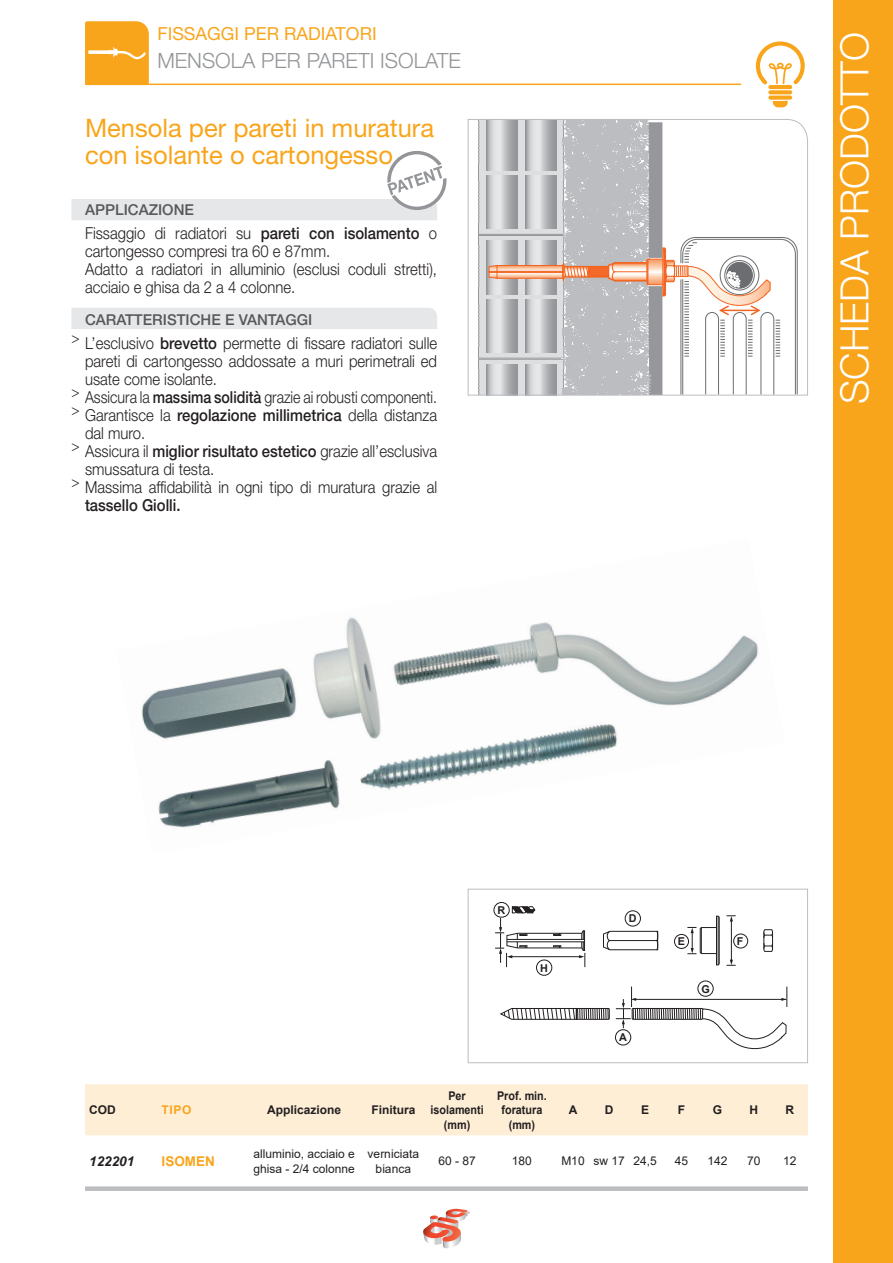
<style>
.page{position:relative;width:893px;height:1263px;background:#fff}
.page>*{position:absolute;margin:0;border:0;box-sizing:border-box;transform-origin:0 0}
.t1{font:300 39px "Helvetica Neue LT Std";color:#fff}
.t2{font:25.5px/27px "Helvetica Neue LT Std";color:#f9a51b}
.t3{font:300 21px "Helvetica Neue LT Std";color:#939598}
.t4{font:18px "Helvetica Neue LT Std";color:#f9a51b}
.Stile_di_paragrafo_1{font:300 16.5px/18px "Helvetica Neue LT Std";color:#231f20;scale:.9 1}
.Stile_di_paragrafo_1-2{font:300 16.5px "Helvetica Neue LT Std";color:#231f20;scale:.86 1}
.t5{font:500 15px "Helvetica Neue LT Std";color:#57585a}
.t6{font:300 15px "Helvetica Neue LT Std";color:#231f20;scale:.9 1}
.t7{font:italic 700 13.5px "Arial";color:#231f20}
.t8{font:700 13.5px "Arial";color:#f9a51b}
.t9{font:12px "Arial";color:#231f20}
.t10{font:700 12px/14.4px "Arial";color:#231f20;text-align:center;scale:.9 1}
.t11{font:700 12px "Arial";color:#231f20}
.t12{font:700 12px "Arial";color:#f9a51b}
.t13{font:700 10.8px "Arial";color:#231f20}
.s1{font-weight:500}
</style>
<div class="page">
<hr style="left:85px;top:84px;width:723px;height:1px;background:#f9a51b">
<svg style="left:85px;top:21px;width:64px;height:63px;background:#f9aa29"></svg>
<div style="left:833px;top:0;width:60px;height:1263px;background:#f9a51b"></div>
<svg style="left:423px;top:1209px;width:47px;height:39px"></svg>
<div style="left:71px;top:308px;width:366px;height:21px;background:#e6e7e9"></div>
<svg style="left:467px;top:119px;width:341px;height:277px"></svg>
<div style="left:698px;top:981px;width:15px;height:15px;border:1px solid #231f20;border-radius:50%"></div>
<div style="left:536px;top:960px;width:16px;height:15px;border:1px solid #231f20;border-radius:50%"></div>
<div style="left:494px;top:902px;width:15px;height:15px;border:1px solid #231f20;border-radius:50%"></div>
<svg style="left:495px;top:906px;width:91px;height:61px"></svg>
<svg style="left:500px;top:986px;width:288px;height:63px"></svg>
<svg style="left:603px;top:930px;width:56px;height:21px"></svg>
<div style="left:625px;top:910px;width:16px;height:16px;border:1px solid #231f20;border-radius:50%"></div>
<svg style="left:763px;top:929px;width:10px;height:23px"></svg>
<div style="left:733px;top:934px;width:15px;height:14px;border:1px solid #231f20;border-radius:50%"></div>
<hr style="left:731px;top:920px;width:1px;height:40px;background:#231f20">
<svg style="left:727px;top:915px;width:9px;height:6px"></svg>
<svg style="left:727px;top:960px;width:9px;height:6px"></svg>
<div style="left:674px;top:934px;width:15px;height:15px;border:1px solid #231f20;border-radius:50%"></div>
<svg style="left:687px;top:915px;width:33px;height:51px"></svg>
<div style="left:468px;top:889px;width:340px;height:174px;border:1px solid #bcbdc0"></div>
<img style="left:141px;top:617px;width:617px;height:211px">
<div style="left:85px;top:1084px;width:723px;height:51px;background:#feeed6"></div>
<svg style="left:85px;top:1186px;width:723px;height:5px;background:#c2c3c6"></svg>
<div style="left:740px;top:34px;width:81px;height:81px;background:#fff;border-radius:50%"></div>
<svg style="left:756px;top:41px;width:49px;height:43px"></svg>
<hr style="left:768px;top:85px;width:24px;height:4px;background:#f9a51b;border-radius:2px">
<svg style="left:768px;top:90px;width:24px;height:4px"></svg>
<svg style="left:768px;top:96px;width:24px;height:4px"></svg>
<svg style="left:773px;top:101px;width:15px;height:6px"></svg>
<svg style="left:71px;top:151px;width:375px;height:69px"></svg>
<p class="t4" style="left:157px;top:23px;width:221px">FISSAGGI PER RADIATORI</p>
<p class="t3" style="left:157px;top:48px;width:305px">MENSOLA PER PARETI ISOLATE</p>
<p class="t2" style="left:85px;top:114px;width:351px">Mensola per pareti in muratura con isolante o cartongesso</p>
<p class="t5" style="left:85px;top:201px;width:110px">APPLICAZIONE</p>
<p class="Stile_di_paragrafo_1" style="left:85px;top:224px;width:393px">Fissaggio di radiatori su <span class="s1">pareti con isolamento</span> o cartongesso compresi tra 60 e 87mm.</p>
<p class="Stile_di_paragrafo_1" style="left:85px;top:260px;width:393px">Adatto a radiatori in alluminio (esclusi coduli stretti), acciaio e ghisa da 2 a 4 colonne.</p>
<p class="t5" style="left:85px;top:310px;width:229px">CARATTERISTICHE E VANTAGGI</p>
<p class="Stile_di_paragrafo_1" style="left:85px;top:333px;width:393px;text-align:justify">L’esclusivo <span class="s1">brevetto</span> permette di fissare radiatori sulle pareti di cartongesso addossate a muri perimetrali ed usate come isolante.</p>
<p class="Stile_di_paragrafo_1-2" style="left:85px;top:387px;width:411px">Assicura la <span class="s1">massima solidità</span> grazie ai robusti componenti.</p>
<p class="Stile_di_paragrafo_1" style="left:85px;top:405px;width:393px">Garantisce la <span class="s1">regolazione millimetrica</span> della distanza dal muro.</p>
<p class="Stile_di_paragrafo_1" style="left:85px;top:441px;width:393px">Assicura il <span class="s1">miglior risultato estetico</span> grazie all’esclusiva smussatura di testa.</p>
<p class="Stile_di_paragrafo_1" style="left:85px;top:477px;width:393px">Massima affidabilità in ogni tipo di muratura grazie al <span class="s1">tassello Giolli.</span></p>
<p class="t6" style="left:71px;top:329px;width:11px">&gt;</p>
<p class="t6" style="left:71px;top:383px;width:11px">&gt;</p>
<p class="t6" style="left:71px;top:401px;width:11px">&gt;</p>
<p class="t6" style="left:71px;top:437px;width:11px">&gt;</p>
<p class="t6" style="left:71px;top:473px;width:11px">&gt;</p>
<h1 class="t1" style="left:831px;top:404px;width:374px;rotate:-90deg">SCHEDA PRODOTTO</h1>
<p class="t13" style="left:497px;top:903px;width:9px">R</p>
<p class="t13" style="left:540px;top:961px;width:9px">H</p>
<p class="t13" style="left:629px;top:911px;width:9px">D</p>
<p class="t13" style="left:619px;top:1030px;width:9px">A</p>
<p class="t13" style="left:678px;top:934px;width:9px">E</p>
<p class="t13" style="left:737px;top:934px;width:8px">F</p>
<p class="t13" style="left:701px;top:982px;width:10px">G</p>
<p class="t11" style="left:89px;top:1101px;width:28px">COD</p>
<p class="t12" style="left:162px;top:1101px;width:31px">TIPO</p>
<p class="t11" style="left:267px;top:1101px;width:76px">Applicazione</p>
<p class="t11" style="left:371px;top:1101px;width:46px">Finitura</p>
<p class="t7" style="left:89px;top:1152px;width:47px">122201</p>
<p class="t8" style="left:162px;top:1151px;width:55px">ISOMEN</p>
<p class="t9" style="left:253px;top:1145px;width:103px">alluminio, acciaio e</p>
<p class="t9" style="left:253px;top:1160px;width:103px">ghisa - 2/4 colonne</p>
<p class="t9" style="left:368px;top:1145px;width:53px">verniciata</p>
<p class="t9" style="left:376px;top:1160px;width:37px">bianca</p>
<p class="t10" style="left:448px;top:1088px;width:21px">Per</p>
<p class="t10" style="left:430px;top:1103px;width:61px">isolamenti (mm)</p>
<p class="t10" style="left:497px;top:1088px;width:57px">Prof. min. foratura (mm)</p>
<p class="t11" style="left:569px;top:1101px;width:10px">A</p>
<p class="t11" style="left:605px;top:1101px;width:10px">D</p>
<p class="t11" style="left:641px;top:1101px;width:10px">E</p>
<p class="t11" style="left:678px;top:1101px;width:9px">F</p>
<p class="t11" style="left:713px;top:1101px;width:11px">G</p>
<p class="t11" style="left:749px;top:1101px;width:10px">H</p>
<p class="t11" style="left:785px;top:1101px;width:10px">R</p>
<p class="t9" style="left:438px;top:1153px;width:39px">60 - 87</p>
<p class="t9" style="left:512px;top:1153px;width:22px">180</p>
<p class="t9" style="left:561px;top:1153px;width:25px">M10</p>
<p class="t9" style="left:593px;top:1153px;width:33px">sw 17</p>
<p class="t9" style="left:634px;top:1153px;width:25px">24,5</p>
<p class="t9" style="left:675px;top:1153px;width:15px">45</p>
<p class="t9" style="left:708px;top:1153px;width:22px">142</p>
<p class="t9" style="left:747px;top:1153px;width:15px">70</p>
<p class="t9" style="left:783px;top:1153px;width:15px">12</p>
</div>
